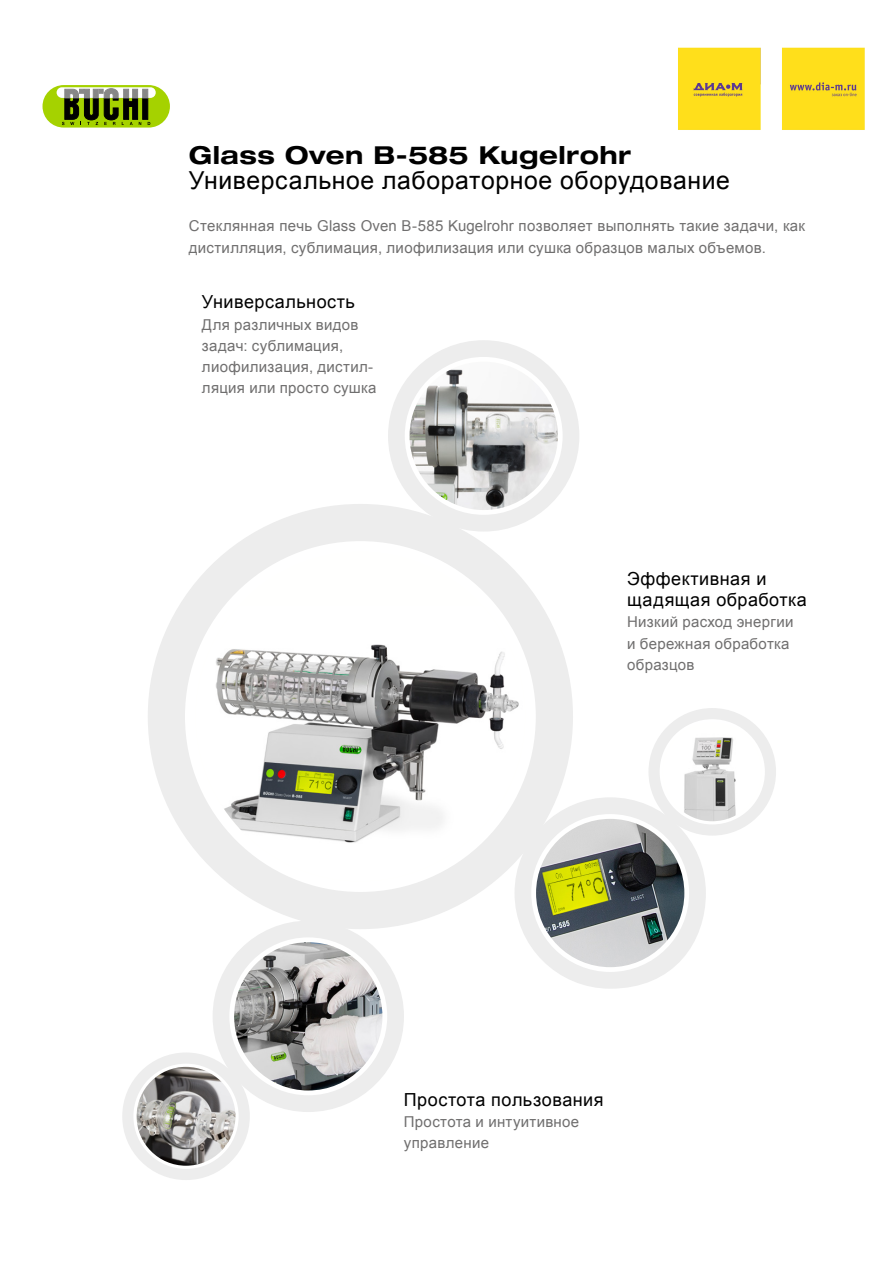
<style>
.page{position:relative;width:893px;height:1263px;background:#fff}
.page>*{position:absolute;margin:0;border:0;box-sizing:border-box;transform-origin:0 0}
.RU_Cover_Subline{font:24.75px "Arial";letter-spacing:.025em;color:#000}
.RU_Cover_Headline{font:700 expanded 24.75px "Helvetica Neue LT Std";letter-spacing:.02em;color:#000}
.RU_Title{font:18px/21.3px "Arial";letter-spacing:.025em;color:#000}
.RU_Body_text_left{font:15px/21.3px "Arial";letter-spacing:.02em;color:#706f6f}
.RU_Body_text_justifi{font:15px/21.3px "Arial";letter-spacing:.02em;color:#706f6f}
</style>
<div class="page">
<div style="left:43px;top:85px;width:127px;height:43px;background:#a5d200;border-radius:21px"></div>
<div style="left:143px;top:89px;width:5px;height:30px;background:#000;border:1px solid #000"></div>
<svg style="left:57px;top:87px;width:99px;height:11px"></svg>
<div style="left:143px;top:89px;width:5px;height:9px;background:#878787"></div>
<svg style="left:62px;top:89px;width:79px;height:36px"></svg>
<div style="left:148px;top:504px;width:425px;height:425px;background:#ededed;border-radius:50%"></div>
<div style="left:185px;top:541px;width:351px;height:351px;background:#fff;border-radius:50%"></div>
<img style="left:199px;top:609px;width:325px;height:269px">
<div style="left:213px;top:921px;width:191px;height:191px;background:#ededed;border-radius:50%"></div>
<div style="left:229px;top:937px;width:158px;height:158px;background:#fff;border-radius:50%"></div>
<img style="left:234px;top:942px;width:148px;height:148px;border-radius:74px">
<div style="left:514px;top:797px;width:192px;height:192px;background:#ededed;border-radius:50%"></div>
<div style="left:531px;top:814px;width:158px;height:158px;background:#fff;border-radius:50%"></div>
<img style="left:536px;top:819px;width:148px;height:148px;border-radius:74px">
<div style="left:388px;top:340px;width:191px;height:191px;background:#ededed;border-radius:50%"></div>
<div style="left:405px;top:357px;width:158px;height:158px;background:#fff;border-radius:50%"></div>
<img style="left:410px;top:362px;width:148px;height:148px;border-radius:74px">
<div style="left:122px;top:1052px;width:128px;height:128px;background:#ededed;border-radius:50%"></div>
<div style="left:133px;top:1064px;width:106px;height:105px;background:#fff;border-radius:50%"></div>
<img style="left:137px;top:1067px;width:98px;height:99px;border-radius:49px">
<div style="left:648px;top:708px;width:128px;height:128px;background:#ededed;border-radius:50%"></div>
<div style="left:660px;top:719px;width:105px;height:105px;background:#fff;border-radius:50%"></div>
<img style="left:663px;top:730px;width:99px;height:91px">
<img style="left:678px;top:47px;width:187px;height:83px">
<p class="RU_Cover_Headline" style="left:189px;top:140px;width:444px">Glass Oven B-585 Kugelrohr</p>
<p class="RU_Cover_Subline" style="left:189px;top:164px;width:543px">Универсальное лабораторное оборудование</p>
<p class="RU_Body_text_justifi" style="left:189px;top:216px;width:618px">Стеклянная печь Glass Oven B-585 Kugelrohr позволяет выполнять такие задачи, как дистилляция, сублимация, лиофилизация или сушка образцов малых объемов.</p>
<p class="RU_Title" style="left:202px;top:291px;width:154px">Универсальность</p>
<p class="RU_Body_text_left" style="left:202px;top:314px;width:176px">Для различных видов задач: сублимация, лиофилизация, дистил&shy;ляция или просто сушка</p>
<p class="RU_Title" style="left:627px;top:568px;width:181px">Эффективная и щадящая обработка</p>
<p class="RU_Body_text_left" style="left:627px;top:611px;width:168px">Низкий расход энергии и бережная обработка образцов</p>
<p class="RU_Title" style="left:404px;top:1089px;width:201px">Простота пользования</p>
<p class="RU_Body_text_left" style="left:404px;top:1111px;width:177px">Простота и интуитивное управление</p>
</div>
